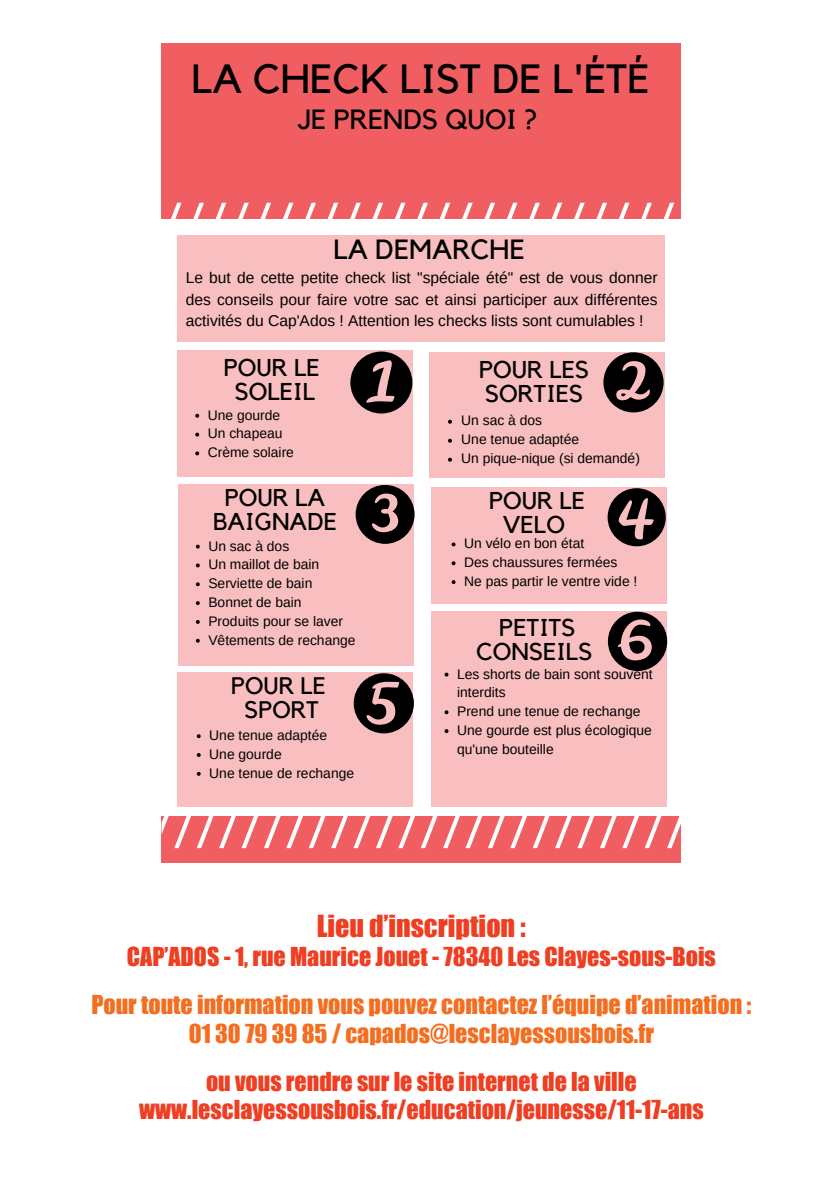
<style>
.page{position:relative;width:840px;height:1191px;background:#fff}
.page>*{position:absolute;margin:0;border:0;box-sizing:border-box;transform-origin:0 0}
.t1{font:40.6px "Kollektif";color:#000}
.t2{font:28px "Impact";color:#ef3e22}
.t3{font:27.6px "Kollektif";color:#000}
.t4{font:24.2px/24px "Kollektif";color:#000;text-align:center}
.t5{font:24px/28.8px "Impact";color:#ef3e22;text-align:center}
.t6{font:24px/28.8px "Impact";color:#f36e21;text-align:center}
.t7{font:23.8px/23.6px "Kollektif";color:#000;text-align:center}
.t8{font:15.6px/21.4px "Arimo";color:#000;text-align:justify}
.t9{font:13.8px/18.8px "Arimo";color:#000}
</style>
<div class="page">
<div style="left:161px;top:44px;width:520px;height:175px;background:#f15e61"></div>
<div style="left:161px;top:815px;width:520px;height:47px;background:#f15e61"></div>
<div style="left:429px;top:351px;width:235px;height:126px;background:#f9bfc0"></div>
<svg style="left:171px;top:203px;width:10px;height:16px"></svg>
<svg style="left:193px;top:203px;width:33px;height:16px"></svg>
<svg style="left:238px;top:203px;width:55px;height:16px"></svg>
<svg style="left:305px;top:203px;width:55px;height:16px"></svg>
<svg style="left:372px;top:203px;width:33px;height:16px"></svg>
<svg style="left:417px;top:203px;width:55px;height:16px"></svg>
<svg style="left:484px;top:203px;width:55px;height:16px"></svg>
<svg style="left:551px;top:203px;width:33px;height:16px"></svg>
<svg style="left:596px;top:203px;width:10px;height:16px"></svg>
<svg style="left:619px;top:203px;width:32px;height:16px"></svg>
<svg style="left:663px;top:203px;width:12px;height:16px"></svg>
<div style="left:177px;top:235px;width:487px;height:106px;background:#f9bfc0"></div>
<svg style="left:161px;top:815px;width:52px;height:33px"></svg>
<svg style="left:219px;top:815px;width:39px;height:33px"></svg>
<svg style="left:264px;top:815px;width:61px;height:33px"></svg>
<svg style="left:331px;top:815px;width:61px;height:33px"></svg>
<svg style="left:398px;top:815px;width:39px;height:33px"></svg>
<svg style="left:443px;top:815px;width:61px;height:33px"></svg>
<svg style="left:510px;top:815px;width:61px;height:33px"></svg>
<svg style="left:577px;top:815px;width:39px;height:33px"></svg>
<svg style="left:622px;top:815px;width:16px;height:33px"></svg>
<svg style="left:644px;top:815px;width:37px;height:33px"></svg>
<div style="left:177px;top:351px;width:235px;height:126px;background:#f9bfc0"></div>
<svg style="left:350px;top:351px;width:62px;height:62px"></svg>
<svg style="left:603px;top:352px;width:60px;height:60px"></svg>
<div style="left:178px;top:484px;width:235px;height:182px;background:#f9bfc0"></div>
<svg style="left:355px;top:485px;width:59px;height:59px"></svg>
<svg style="left:448px;top:420px;width:3px;height:4px"></svg>
<svg style="left:448px;top:439px;width:3px;height:4px"></svg>
<svg style="left:448px;top:458px;width:3px;height:4px"></svg>
<div style="left:431px;top:487px;width:235px;height:116px;background:#f9bfc0"></div>
<svg style="left:451px;top:542px;width:4px;height:4px"></svg>
<svg style="left:451px;top:561px;width:4px;height:4px"></svg>
<svg style="left:451px;top:580px;width:4px;height:4px"></svg>
<svg style="left:607px;top:488px;width:58px;height:58px"></svg>
<div style="left:431px;top:611px;width:235px;height:196px;background:#f9bfc0"></div>
<svg style="left:444px;top:672px;width:4px;height:4px"></svg>
<svg style="left:444px;top:710px;width:4px;height:4px"></svg>
<svg style="left:444px;top:729px;width:4px;height:4px"></svg>
<div style="left:177px;top:672px;width:235px;height:135px;background:#f9bfc0"></div>
<svg style="left:353px;top:673px;width:60px;height:60px"></svg>
<svg style="left:607px;top:612px;width:59px;height:59px"></svg>
<svg style="left:195px;top:414px;width:4px;height:4px"></svg>
<svg style="left:195px;top:432px;width:4px;height:4px"></svg>
<svg style="left:195px;top:451px;width:4px;height:4px"></svg>
<svg style="left:196px;top:544px;width:4px;height:4px"></svg>
<svg style="left:196px;top:563px;width:4px;height:4px"></svg>
<svg style="left:196px;top:582px;width:4px;height:4px"></svg>
<svg style="left:196px;top:601px;width:4px;height:4px"></svg>
<svg style="left:196px;top:620px;width:4px;height:4px"></svg>
<svg style="left:196px;top:639px;width:4px;height:3px"></svg>
<svg style="left:197px;top:734px;width:3px;height:4px"></svg>
<svg style="left:197px;top:753px;width:3px;height:4px"></svg>
<svg style="left:197px;top:772px;width:3px;height:4px"></svg>
<h1 class="t1" style="left:191px;top:55px;width:459px">LA CHECK LIST DE L'ÉTÉ</h1>
<h3 class="t3" style="left:298px;top:103px;width:241px">JE PRENDS QUOI ?</h3>
<h3 class="t3" style="left:333px;top:233px;width:193px">LA DEMARCHE</h3>
<p class="t8" style="left:186px;top:267px;width:473px">Le but de cette petite check list "spéciale été" est de vous donner des conseils pour faire votre sac et ainsi participer aux différentes activités du Cap'Ados ! Attention les checks lists sont cumulables !</p>
<h3 class="t4" style="left:224px;top:356px;width:97px">POUR LE<br>SOLEIL</h3>
<p class="t9" style="left:208px;top:405px;width:88px">Une gourde<br>Un chapeau<br>Crème solaire</p>
<h3 class="t4" style="left:213px;top:486px;width:126px">POUR LA<br>BAIGNADE</h3>
<p class="t9" style="left:208px;top:536px;width:148px">Un sac à dos<br>Un maillot de bain<br>Serviette de bain<br>Bonnet de bain<br>Produits pour se laver<br>Vêtements de rechange</p>
<h3 class="t7" style="left:231px;top:674px;width:96px">POUR LE<br>SPORT</h3>
<p class="t9" style="left:209px;top:726px;width:146px">Une tenue adaptée<br>Une gourde<br>Une tenue de rechange</p>
<h3 class="t4" style="left:479px;top:357px;width:112px;text-align:left">POUR LES<br>SORTIES</h3>
<p class="t9" style="left:461px;top:411px;width:180px">Un sac à dos<br>Une tenue adaptée<br>Un pique-nique (si demandé)</p>
<h3 class="t4" style="left:488px;top:488px;width:97px">POUR LE<br>VELO</h3>
<p class="t9" style="left:464px;top:534px;width:175px">Un vélo en bon état<br>Des chaussures fermées<br>Ne pas partir le ventre vide !</p>
<h3 class="t4" style="left:476px;top:616px;width:118px">PETITS<br>CONSEILS</h3>
<p class="t9" style="left:457px;top:664px;width:197px">Les shorts de bain sont souvent interdits<br>Prend une tenue de rechange<br>Une gourde est plus écologique qu'une bouteille</p>
<h2 class="t2" style="left:317px;top:904px;width:210px">Lieu d’inscription :</h2>
<h3 class="t5" style="left:127px;top:941px;width:590px">CAP’ADOS - 1, rue Maurice Jouet - 78340 Les Clayes-sous-Bois</h3>
<h3 class="t6" style="left:91px;top:989px;width:661px">Pour toute information vous pouvez contactez l’équipe d’animation :<br>01 30 79 39 85 / capados@lesclayessousbois.fr</h3>
<h3 class="t5" style="left:139px;top:1066px;width:566px">ou vous rendre sur le site internet de la ville www.lesclayessousbois.fr/education/jeunesse/11-17-ans</h3>
</div>
